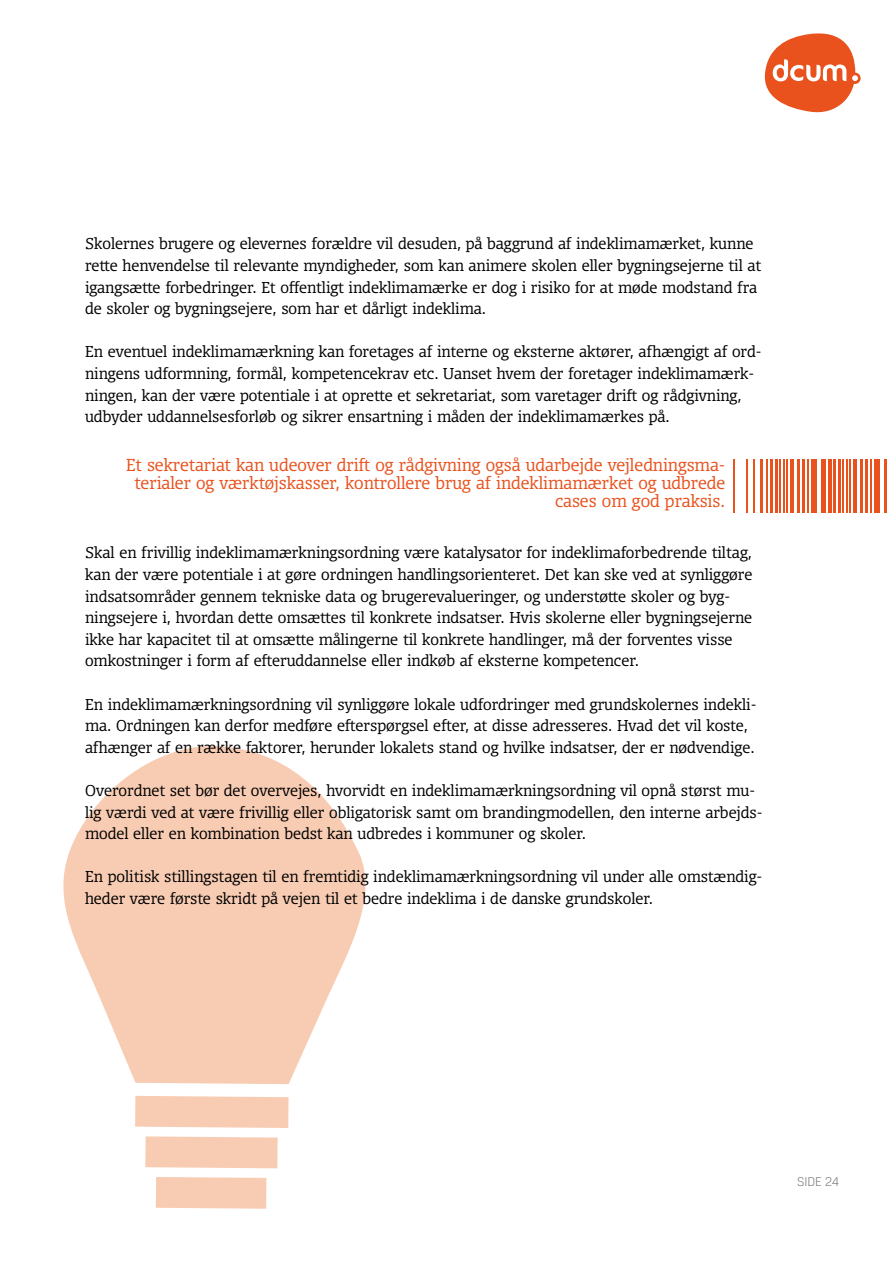
<style>
.page{position:relative;width:893px;height:1263px;background:#fff}
.page>*{position:absolute;margin:0;border:0;box-sizing:border-box;transform-origin:0 0}
.t1{font:300 16.5px/18px "Olsen OT";color:#e9511d;text-align:right}
.t2{font:300 15px/21.6px "Olsen OT";color:#000}
.t3{font:300 13.5px "Breuer Text";color:#706f6f}
</style>
<div class="page">
<div style="left:156px;top:1177px;width:110px;height:32px;background:#f8ccb3"></div>
<svg style="left:145px;top:1136px;width:133px;height:32px;background:#f8ceb6"></svg>
<svg style="left:135px;top:1096px;width:154px;height:32px;background:#f8ceb6"></svg>
<svg style="left:63px;top:746px;width:303px;height:338px;fill:#f8ccb3"></svg>
<hr style="left:877px;top:459px;width:3px;height:53px;background:#e9511d">
<hr style="left:884px;top:459px;width:2px;height:53px;background:#e9511d">
<hr style="left:875px;top:459px;width:2px;height:53px;background:#e9511d">
<hr style="left:865px;top:459px;width:3px;height:53px;background:#e9511d">
<hr style="left:860px;top:459px;width:2px;height:53px;background:#e9511d">
<hr style="left:828px;top:459px;width:2px;height:53px;background:#e9511d">
<hr style="left:833px;top:459px;width:2px;height:53px;background:#e9511d">
<hr style="left:838px;top:459px;width:2px;height:53px;background:#e9511d">
<hr style="left:843px;top:459px;width:1px;height:53px;background:#e9511d">
<hr style="left:846px;top:459px;width:1px;height:53px;background:#e9511d">
<hr style="left:850px;top:459px;width:1px;height:53px;background:#e9511d">
<hr style="left:853px;top:459px;width:1px;height:53px;background:#e9511d">
<hr style="left:855px;top:459px;width:2px;height:53px;background:#e9511d">
<hr style="left:871px;top:459px;width:1px;height:53px;background:#e9511d">
<hr style="left:823px;top:459px;width:2px;height:53px;background:#e9511d">
<hr style="left:814px;top:459px;width:3px;height:53px;background:#e9511d">
<hr style="left:821px;top:459px;width:2px;height:53px;background:#e9511d">
<hr style="left:829px;top:459px;width:2px;height:53px;background:#e9511d">
<hr style="left:812px;top:459px;width:2px;height:53px;background:#e9511d">
<hr style="left:802px;top:459px;width:3px;height:53px;background:#e9511d">
<hr style="left:797px;top:459px;width:2px;height:53px;background:#e9511d">
<hr style="left:766px;top:459px;width:1px;height:53px;background:#e9511d">
<hr style="left:770px;top:459px;width:2px;height:53px;background:#e9511d">
<hr style="left:775px;top:459px;width:2px;height:53px;background:#e9511d">
<hr style="left:780px;top:459px;width:1px;height:53px;background:#e9511d">
<hr style="left:783px;top:459px;width:1px;height:53px;background:#e9511d">
<hr style="left:786px;top:459px;width:2px;height:53px;background:#e9511d">
<hr style="left:790px;top:459px;width:1px;height:53px;background:#e9511d">
<hr style="left:792px;top:459px;width:2px;height:53px;background:#e9511d">
<hr style="left:808px;top:459px;width:1px;height:53px;background:#e9511d">
<hr style="left:760px;top:459px;width:2px;height:53px;background:#e9511d">
<hr style="left:747px;top:459px;width:1px;height:53px;background:#e9511d">
<hr style="left:753px;top:459px;width:1px;height:53px;background:#e9511d">
<hr style="left:733px;top:459px;width:1px;height:53px;background:#e9511d">
<svg style="left:849px;top:73px;width:12px;height:11px"></svg>
<svg style="left:764px;top:33px;width:94px;height:80px"></svg>
<p class="t2" style="left:85px;top:233px;width:678px">Skolernes brugere og elevernes forældre vil desuden, på baggrund af indeklimamærket, kunne rette henvendelse til relevante myndigheder, som kan animere skolen eller bygningsejerne til at igangsætte forbedringer. Et offentligt indeklimamærke er dog i risiko for at møde modstand fra de skoler og bygningsejere, som har et dårligt indeklima.</p>
<p class="t2" style="left:85px;top:341px;width:678px">En eventuel indeklimamærkning kan foretages af interne og eksterne aktører, afhængigt af ord&shy;ningens udformning, formål, kompetencekrav etc. Uanset hvem der foretager indeklimamærk&shy;ningen, kan der være potentiale i at oprette et sekretariat, som varetager drift og rådgivning, udbyder uddannelsesforløb og sikrer ensartning i måden der indeklimamærkes på.</p>
<p class="t1" style="left:126px;top:456px;width:601px">Et sekretariat kan udeover drift og rådgivning også udarbejde vejledningsma&shy;terialer og værktøjskasser, kontrollere brug af indeklimamærket og udbrede cases om god praksis.</p>
<p class="t2" style="left:85px;top:542px;width:669px">Skal en frivillig indeklimamærkningsordning være katalysator for indeklimaforbedrende tiltag, kan der være potentiale i at gøre ordningen handlingsorienteret. Det kan ske ved at synliggøre indsatsområder gennem tekniske data og brugerevalueringer, og understøtte skoler og byg&shy;ningsejere i, hvordan dette omsættes til konkrete indsatser. Hvis skolerne eller bygningsejerne ikke har kapacitet til at omsætte målingerne til konkrete handlinger, må der forventes visse omkostninger i form af efteruddannelse eller indkøb af eksterne kompetencer.</p>
<p class="t2" style="left:85px;top:693px;width:673px">En indeklimamærkningsordning vil synliggøre lokale udfordringer med grundskolernes indekli&shy;ma. Ordningen kan derfor medføre efterspørgsel efter, at disse adresseres. Hvad det vil koste, afhænger af en række faktorer, herunder lokalets stand og hvilke indsatser, der er nødvendige.</p>
<p class="t2" style="left:85px;top:779px;width:679px">Overordnet set bør det overvejes, hvorvidt en indeklimamærkningsordning vil opnå størst mu&shy;lig værdi ved at være frivillig eller obligatorisk samt om brandingmodellen, den interne arbejds&shy;model eller en kombination bedst kan udbredes i kommuner og skoler.</p>
<p class="t2" style="left:85px;top:866px;width:679px">En politisk stillingstagen til en fremtidig indeklimamærkningsordning vil under alle omstændig&shy;heder være første skridt på vejen til et bedre indeklima i de danske grundskoler.</p>
<p class="t3" style="left:797px;top:1174px;width:43px">SIDE 24</p>
</div>
